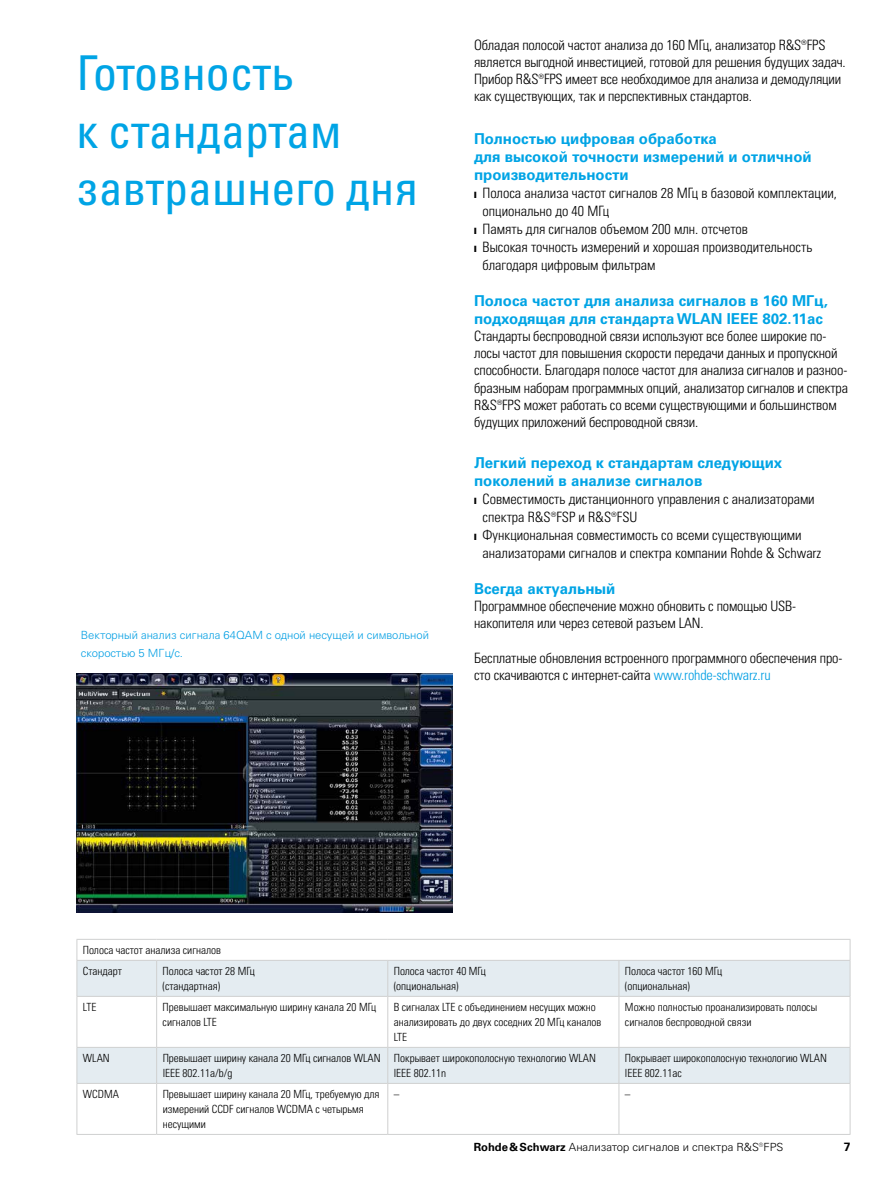
<style>
.page{position:relative;width:893px;height:1191px;background:#fff}
.page>*{position:absolute;margin:0;border:0;box-sizing:border-box;transform-origin:0 0}
.t1{font:condensed 48px/57.6px "Univers LTCYR 57";color:#00a4e5}
.t2{font:700 15px/18px "Univers LTCYR 65";color:#00a4e5}
.t3{font:14.25px/17.1px "Univers LTCYR 47 Light Cond";letter-spacing:-.01em;color:#000}
.t4{font:700 12px "Univers LTCYR 65";color:#000}
.t5{font:11.25px/15px "Univers LTCYR 47 Light Cond";color:#000}
.t6{font:300 11.25px/18px "Univers LTCYR 45";color:#009ee3}
.t7{font:300 11.25px "Univers LTCYR 45";color:#000}
.s1{color:#009ee3}
.s2{font-family:"Univers LTCYR 65";font-weight:700}
</style>
<div class="page">
<img style="left:76px;top:673px;width:377px;height:240px">
<div style="left:78px;top:961px;width:772px;height:35px;background:#e4ecf1"></div>
<svg style="left:78px;top:997px;width:772px;height:137px"></svg>
<hr style="left:77px;top:939px;width:80px;height:1px;background:#cfd0d0">
<svg style="left:77px;top:940px;width:1px;height:20px"></svg>
<hr style="left:157px;top:939px;width:231px;height:1px;background:#cfd0d0">
<hr style="left:388px;top:939px;width:231px;height:1px;background:#cfd0d0">
<hr style="left:619px;top:939px;width:231px;height:1px;background:#cfd0d0">
<svg style="left:850px;top:939px;width:1px;height:21px"></svg>
<hr style="left:77px;top:960px;width:80px;height:1px;background:#cfd0d0">
<hr style="left:77px;top:960px;width:1px;height:36px;background:#cfd0d0">
<hr style="left:157px;top:960px;width:231px;height:1px;background:#cfd0d0">
<hr style="left:156px;top:960px;width:1px;height:36px;background:#cfd0d0">
<hr style="left:388px;top:960px;width:231px;height:1px;background:#cfd0d0">
<hr style="left:387px;top:960px;width:1px;height:36px;background:#cfd0d0">
<hr style="left:619px;top:960px;width:231px;height:1px;background:#cfd0d0">
<hr style="left:619px;top:960px;width:1px;height:36px;background:#cfd0d0">
<hr style="left:850px;top:960px;width:1px;height:36px;background:#cfd0d0">
<hr style="left:77px;top:996px;width:80px;height:1px;background:#cfd0d0">
<hr style="left:77px;top:996px;width:1px;height:51px;background:#cfd0d0">
<hr style="left:157px;top:996px;width:231px;height:1px;background:#cfd0d0">
<hr style="left:156px;top:996px;width:1px;height:51px;background:#cfd0d0">
<hr style="left:388px;top:996px;width:231px;height:1px;background:#cfd0d0">
<hr style="left:387px;top:996px;width:1px;height:51px;background:#cfd0d0">
<hr style="left:619px;top:996px;width:231px;height:1px;background:#cfd0d0">
<hr style="left:619px;top:996px;width:1px;height:51px;background:#cfd0d0">
<hr style="left:850px;top:996px;width:1px;height:51px;background:#cfd0d0">
<hr style="left:77px;top:1047px;width:80px;height:1px;background:#cfd0d0">
<hr style="left:77px;top:1047px;width:1px;height:36px;background:#cfd0d0">
<hr style="left:157px;top:1047px;width:231px;height:1px;background:#cfd0d0">
<hr style="left:156px;top:1047px;width:1px;height:36px;background:#cfd0d0">
<hr style="left:388px;top:1047px;width:231px;height:1px;background:#cfd0d0">
<hr style="left:387px;top:1047px;width:1px;height:36px;background:#cfd0d0">
<hr style="left:619px;top:1047px;width:231px;height:1px;background:#cfd0d0">
<hr style="left:619px;top:1047px;width:1px;height:36px;background:#cfd0d0">
<hr style="left:850px;top:1047px;width:1px;height:36px;background:#cfd0d0">
<hr style="left:77px;top:1083px;width:80px;height:1px;background:#cfd0d0">
<hr style="left:77px;top:1083px;width:1px;height:51px;background:#cfd0d0">
<hr style="left:157px;top:1083px;width:231px;height:1px;background:#cfd0d0">
<hr style="left:156px;top:1083px;width:1px;height:51px;background:#cfd0d0">
<hr style="left:388px;top:1083px;width:231px;height:1px;background:#cfd0d0">
<hr style="left:387px;top:1083px;width:1px;height:51px;background:#cfd0d0">
<hr style="left:619px;top:1083px;width:231px;height:1px;background:#cfd0d0">
<hr style="left:619px;top:1083px;width:1px;height:51px;background:#cfd0d0">
<hr style="left:850px;top:1083px;width:1px;height:51px;background:#cfd0d0">
<hr style="left:77px;top:1134px;width:80px;height:1px;background:#cfd0d0">
<hr style="left:157px;top:1134px;width:231px;height:1px;background:#cfd0d0">
<hr style="left:388px;top:1134px;width:231px;height:1px;background:#cfd0d0">
<hr style="left:619px;top:1134px;width:231px;height:1px;background:#cfd0d0">
<h1 class="t1" style="left:77px;top:43px;width:343px">Готовность<br>к стандартам завтрашнего дня</h1>
<p class="t6" style="left:81px;top:625px;width:350px">Векторный анализ сигнала 64QAM с одной несущей и символьной скоростью 5 МГц/с.</p>
<p class="t3" style="left:474px;top:35px;width:373px">Обладая полосой частот анализа до 160 МГц, анализатор R&amp;S®FPS является выгодной инвестицией, готовой для решения будущих задач.<br>Прибор R&amp;S®FPS имеет все необходимое для анализа и демодуляции как существующих, так и перспективных стандартов.</p>
<p class="t2" style="left:474px;top:129px;width:339px">Полностью цифровая обработка<br>для высокой точности измерений и отличной производительности</p>
<p class="t3" style="left:474px;top:184px;width:364px">❙ Полоса анализа частот сигналов 28 МГц в базовой комплектации,</p>
<p class="t3" style="left:483px;top:202px;width:128px">опционально до 40 МГц</p>
<p class="t3" style="left:474px;top:220px;width:275px">❙ Память для сигналов объемом 200 млн. отсчетов</p>
<p class="t3" style="left:474px;top:238px;width:340px">❙ Высокая точность измерений и хорошая производительность</p>
<p class="t3" style="left:483px;top:256px;width:174px">благодаря цифровым фильтрам</p>
<p class="t2" style="left:474px;top:291px;width:355px">Полоса частот для анализа сигналов в 160 МГц, подходящая для стандарта WLAN IEEE 802.11ac</p>
<p class="t3" style="left:474px;top:327px;width:375px">Стандарты беспроводной связи используют все более широкие по&shy;лосы частот для повышения скорости передачи данных и пропускной способности. Благодаря полосе частот для анализа сигналов и разноо&shy;бразным наборам программных опций, анализатор сигналов и спектра R&amp;S®FPS может работать со всеми существующими и большинством будущих приложений беспроводной связи.</p>
<p class="t2" style="left:474px;top:453px;width:310px">Легкий переход к стандартам следующих поколений в анализе сигналов</p>
<p class="t3" style="left:474px;top:490px;width:342px">❙ Совместимость дистанционного управления с анализаторами</p>
<p class="t3" style="left:483px;top:508px;width:156px">спектра R&amp;S®FSP и R&amp;S®FSU</p>
<p class="t3" style="left:474px;top:526px;width:329px">❙ Функциональная совместимость со всеми существующими</p>
<p class="t3" style="left:483px;top:544px;width:340px">анализаторами сигналов и спектра компании Rohde &amp; Schwarz</p>
<p class="t2" style="left:474px;top:579px;width:143px">Всегда актуальный</p>
<p class="t3" style="left:474px;top:597px;width:324px">Программное обеспечение можно обновить с помощью USB&shy;накопителя или через сетевой разъем LAN.</p>
<p class="t3" style="left:474px;top:648px;width:370px">Бесплатные обновления встроенного программного обеспечения про&shy;сто скачиваются с интернет-сайта <span class="s1">www.rohde-schwarz.ru</span></p>
<p class="t5" style="left:83px;top:939px;width:140px;line-height:21px">Полоса частот анализа сигналов<br>Стандарт</p>
<p class="t5" style="left:163px;top:963px;width:94px">Полоса частот 28 МГц (стандартная)</p>
<p class="t5" style="left:394px;top:963px;width:94px">Полоса частот 40 МГц (опциональная)</p>
<p class="t5" style="left:625px;top:963px;width:99px">Полоса частот 160 МГц (опциональная)</p>
<p class="t5" style="left:83px;top:999px;width:15px">LTE</p>
<p class="t5" style="left:163px;top:999px;width:215px">Превышает максимальную ширину канала 20 МГц сигналов LTE</p>
<p class="t5" style="left:394px;top:999px;width:209px">В сигналах LTE с объединением несущих можно анализировать до двух соседних 20 МГц каналов<br>LTE</p>
<p class="t5" style="left:625px;top:999px;width:194px">Можно полностью проанализировать полосы сигналов беспроводной связи</p>
<p class="t5" style="left:83px;top:1050px;width:28px">WLAN</p>
<p class="t5" style="left:163px;top:1050px;width:219px">Превышает ширину канала 20 МГц сигналов WLAN<br>IEEE 802.11a/b/g</p>
<p class="t5" style="left:394px;top:1050px;width:204px">Покрывает широкополосную технологию WLAN<br>IEEE 802.11n</p>
<p class="t5" style="left:625px;top:1050px;width:204px">Покрывает широкополосную технологию WLAN<br>IEEE 802.11ac</p>
<p class="t5" style="left:83px;top:1086px;width:38px">WCDMA</p>
<p class="t5" style="left:163px;top:1086px;width:218px">Превышает ширину канала 20 МГц, требуемую для измерений CCDF сигналов WCDMA с четырьмя несущими</p>
<p class="t5" style="left:394px;top:1086px;width:7px">–</p>
<p class="t5" style="left:625px;top:1086px;width:7px">–</p>
<p class="t7" style="left:474px;top:1139px;width:311px"><span class="s2">Rohde&amp;Schwarz</span> Анализатор сигналов и спектра R&amp;S®FPS</p>
<p class="t4" style="left:844px;top:1138px;width:8px">7</p>
</div>
